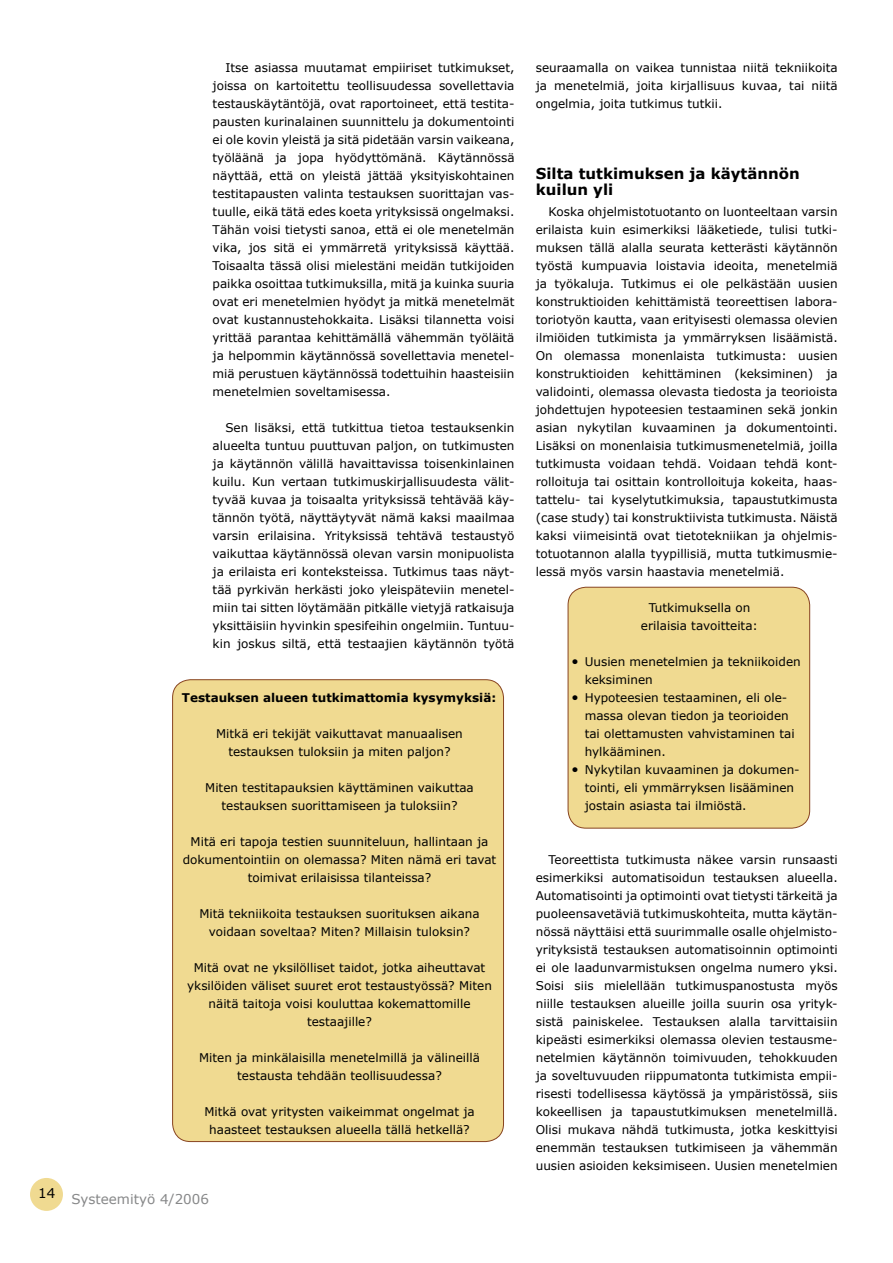
<style>
.page{position:relative;width:893px;height:1263px;background:#fff}
.page>*{position:absolute;margin:0;border:0;box-sizing:border-box;transform-origin:0 0}
.t1{font:700 15px/16.5px "Verdana";color:#000}
.t2{font:13.5px "Verdana";color:#878889}
.t3{font:italic 13.5px "Verdana";color:#000}
.t4{font:13.5px "Verdana";color:#000}
.t5{font:12px/18px "Verdana";color:#000;text-align:center}
.t6{font:700 12px "Verdana";color:#000}
</style>
<div class="page">
<div style="left:30px;top:1178px;width:33px;height:33px;background:#f0da91;border-radius:50%"></div>
<div style="left:173px;top:680px;width:330px;height:461px;background:#f0da91;border-radius:18px"></div>
<div style="left:568px;top:587px;width:242px;height:241px;background:#f0da91;border-radius:18px"></div>
<div style="left:568px;top:587px;width:242px;height:241px;border:1px solid #884420;border-radius:18px"></div>
<p class="t5" style="left:213px;top:58px;width:303px;text-align:justify;text-indent:13px">Itse asiassa muutamat empiiriset tutkimukset, joissa on kartoitettu teollisuudessa sovellettavia testauskäytäntöjä, ovat raportoineet, että testita&shy;pausten kurinalainen suunnittelu ja dokumentointi ei ole kovin yleistä ja sitä pidetään varsin vaikeana, työläänä ja jopa hyödyttömänä. Käytännössä näyttää, että on yleistä jättää yksityiskohtainen testitapausten valinta testauksen suorittajan vas&shy;tuulle, eikä tätä edes koeta yrityksissä ongelmaksi.<br>Tähän voisi tietysti sanoa, että ei ole menetelmän vika, jos sitä ei ymmärretä yrityksissä käyttää.<br>Toisaalta tässä olisi mielestäni meidän tutkijoiden paikka osoittaa tutkimuksilla, mitä ja kuinka suuria ovat eri menetelmien hyödyt ja mitkä menetelmät ovat kustannustehokkaita. Lisäksi tilannetta voisi yrittää parantaa kehittämällä vähemmän työläitä ja helpommin käytännössä sovellettavia menetel&shy;miä perustuen käytännössä todettuihin haasteisiin menetelmien soveltamisessa.</p>
<p class="t5" style="left:213px;top:418px;width:303px;text-align:justify;text-indent:13px">Sen lisäksi, että tutkittua tietoa testauksenkin alueelta tuntuu puuttuvan paljon, on tutkimusten ja käytännön välillä havaittavissa toisenkinlainen kuilu. Kun vertaan tutkimuskirjallisuudesta välit&shy;tyvää kuvaa ja toisaalta yrityksissä tehtävää käy&shy;tännön työtä, näyttäytyvät nämä kaksi maailmaa varsin erilaisina. Yrityksissä tehtävä testaustyö vaikuttaa käytännössä olevan varsin monipuolista ja erilaista eri konteksteissa. Tutkimus taas näyt&shy;tää pyrkivän herkästi joko yleispäteviin menetel&shy;miin tai sitten löytämään pitkälle vietyjä ratkaisuja yksittäisiin hyvinkin spesifeihin ongelmiin. Tuntuu&shy;kin joskus siltä, että testaajien käytännön työtä</p>
<p class="t6" style="left:182px;top:690px;width:316px">Testauksen alueen tutkimattomia kysymyksiä:</p>
<p class="t5" style="left:216px;top:724px;width:248px">Mitkä eri tekijät vaikuttavat manuaalisen testauksen tuloksiin ja miten paljon?</p>
<p class="t5" style="left:205px;top:778px;width:270px">Miten testitapauksien käyttäminen vaikuttaa testauksen suorittamiseen ja tuloksiin?</p>
<p class="t5" style="left:183px;top:832px;width:315px">Mitä eri tapoja testien suunniteluun, hallintaan ja dokumentointiin on olemassa? Miten nämä eri tavat toimivat erilaisissa tilanteissa?</p>
<p class="t5" style="left:199px;top:904px;width:282px">Mitä tekniikoita testauksen suorituksen aikana voidaan soveltaa? Miten? Millaisin tuloksin?</p>
<p class="t5" style="left:187px;top:958px;width:306px">Mitä ovat ne yksilölliset taidot, jotka aiheuttavat yksilöiden väliset suuret erot testaustyössä? Miten näitä taitoja voisi kouluttaa kokemattomille testaajille?</p>
<p class="t5" style="left:199px;top:1048px;width:282px">Miten ja minkälaisilla menetelmillä ja välineillä testausta tehdään teollisuudessa?</p>
<p class="t5" style="left:204px;top:1102px;width:272px">Mitkä ovat yritysten vaikeimmat ongelmat ja haasteet testauksen alueella tällä hetkellä?</p>
<p class="t4" style="left:38px;top:1185px;width:19px">14</p>
<p class="t2" style="left:72px;top:1191px;width:139px">Systeemityö 4/2006</p>
<p class="t5" style="left:536px;top:58px;width:303px;text-align:justify">seuraamalla on vaikea tunnistaa niitä tekniikoita ja menetelmiä, joita kirjallisuus kuvaa, tai niitä ongelmia, joita tutkimus tutkii.</p>
<p class="t1" style="left:536px;top:164px;width:265px">Silta tutkimuksen ja käytännön kuilun yli</p>
<p class="t5" style="left:536px;top:202px;width:303px;text-align:justify;text-indent:13px">Koska ohjelmistotuotanto on luonteeltaan varsin erilaista kuin esimerkiksi lääketiede, tulisi tutki&shy;muksen tällä alalla seurata ketterästi käytännön työstä kumpuavia loistavia ideoita, menetelmiä ja työkaluja. Tutkimus ei ole pelkästään uusien konstruktioiden kehittämistä teoreettisen labora&shy;toriotyön kautta, vaan erityisesti olemassa olevien ilmiöiden tutkimista ja ymmärryksen lisäämistä.<br>On olemassa monenlaista tutkimusta: uusien konstruktioiden kehittäminen (keksiminen) ja validointi, olemassa olevasta tiedosta ja teorioista johdettujen hypoteesien testaaminen sekä jonkin asian nykytilan kuvaaminen ja dokumentointi.<br>Lisäksi on monenlaisia tutkimusmenetelmiä, joilla tutkimusta voidaan tehdä. Voidaan tehdä kont&shy;rolloituja tai osittain kontrolloituja kokeita, haas&shy;tattelu- tai kyselytutkimuksia, tapaustutkimusta (case study) tai konstruktiivista tutkimusta. Näistä kaksi viimeisintä ovat tietotekniikan ja ohjelmis&shy;totuotannon alalla tyypillisiä, mutta tutkimusmie&shy;lessä myös varsin haastavia menetelmiä.</p>
<p class="t5" style="left:641px;top:598px;width:119px">Tutkimuksella on erilaisia tavoitteita:</p>
<p class="t5" style="left:585px;top:652px;width:218px;text-align:left">Uusien menetelmien ja tekniikoiden keksiminen<br>Hypoteesien testaaminen, eli ole&shy;massa olevan tiedon ja teorioiden tai olettamusten vahvistaminen tai hylkääminen.<br>Nykytilan kuvaaminen ja dokumen&shy;tointi, eli ymmärryksen lisääminen jostain asiasta tai ilmiöstä.</p>
<p class="t3" style="left:571px;top:653px;width:9px">•</p>
<p class="t3" style="left:571px;top:689px;width:9px">•</p>
<p class="t3" style="left:571px;top:761px;width:9px">•</p>
<p class="t5" style="left:536px;top:850px;width:303px;text-align:justify;text-indent:13px">Teoreettista tutkimusta näkee varsin runsaasti esimerkiksi automatisoidun testauksen alueella.<br>Automatisointi ja optimointi ovat tietysti tärkeitä ja puoleensavetäviä tutkimuskohteita, mutta käytän&shy;nössä näyttäisi että suurimmalle osalle ohjelmisto&shy;yrityksistä testauksen automatisoinnin optimointi ei ole laadunvarmistuksen ongelma numero yksi.<br>Soisi siis mielellään tutkimuspanostusta myös niille testauksen alueille joilla suurin osa yrityk&shy;sistä painiskelee. Testauksen alalla tarvittaisiin kipeästi esimerkiksi olemassa olevien testausme&shy;netelmien käytännön toimivuuden, tehokkuuden ja soveltuvuuden riippumatonta tutkimista empii&shy;risesti todellisessa käytössä ja ympäristössä, siis kokeellisen ja tapaustutkimuksen menetelmillä.<br>Olisi mukava nähdä tutkimusta, jotka keskittyisi enemmän testauksen tutkimiseen ja vähemmän uusien asioiden keksimiseen. Uusien menetelmien</p>
</div>
